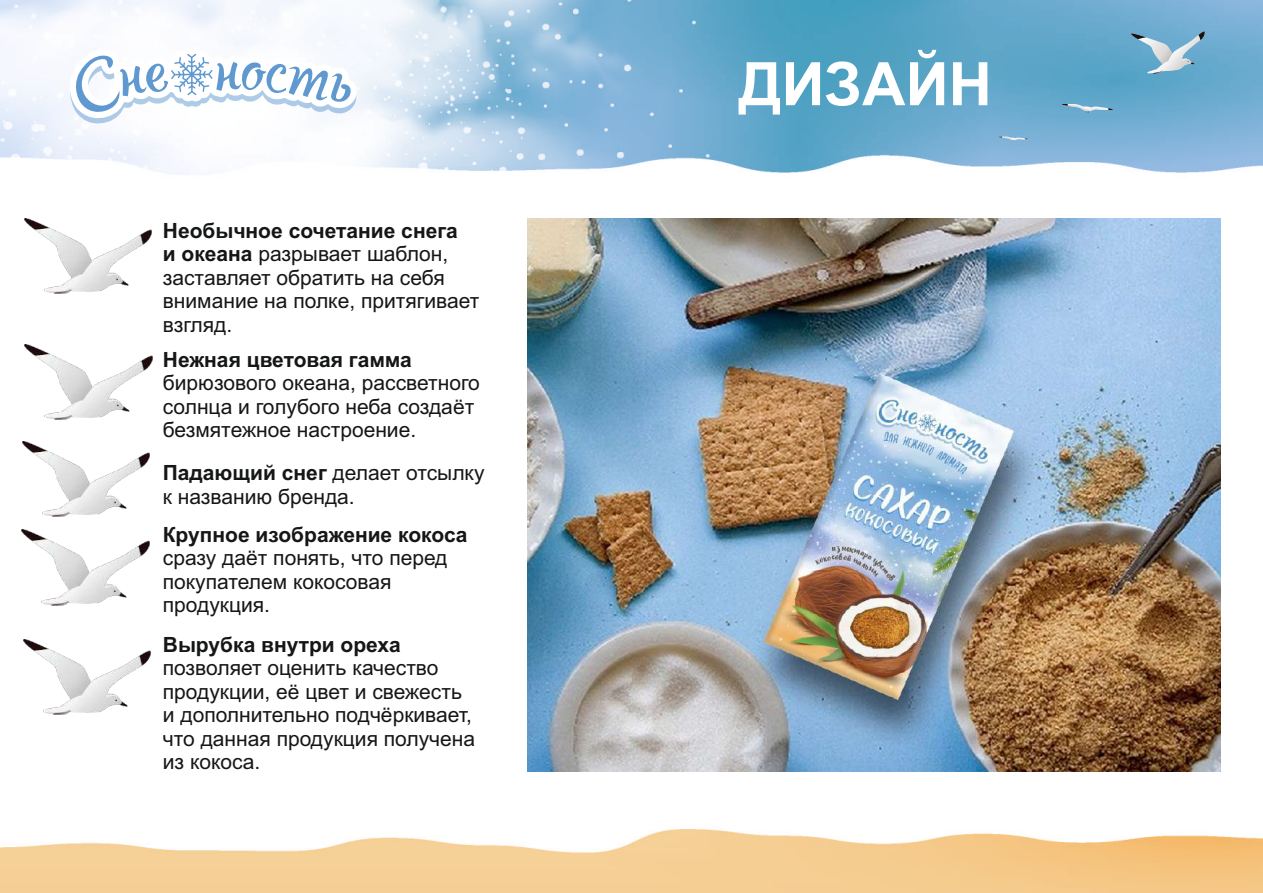
<style>
.page{position:relative;width:1263px;height:893px;background:#fff}
.page>*{position:absolute;margin:0;border:0;box-sizing:border-box;transform-origin:0 0}
.t1{font:700 60px "Arial";color:#fff}
.t2{font:21px/23.4px "Arial";color:#151616}
.t3{font:700 21px "Arial";color:#151616}
.s1{font-weight:700}
</style>
<div class="page">
<img style="left:0;top:0;width:1263px;height:893px">
<svg style="left:1130px;top:31px;width:75px;height:43px;background:#87b5ce"></svg>
<svg style="left:1059px;top:104px;width:56px;height:9px"></svg>
<svg style="left:997px;top:137px;width:32px;height:4px"></svg>
<svg style="left:67px;top:0;width:296px;height:286px"></svg>
<svg style="left:70px;top:54px;width:286px;height:69px"></svg>
<div style="left:276px;top:78px;width:12px;height:8px;background:#fff;border-radius:50%"></div>
<img style="left:24px;top:219px;width:128px;height:75px">
<img style="left:25px;top:345px;width:127px;height:75px">
<img style="left:22px;top:441px;width:128px;height:75px">
<img style="left:22px;top:530px;width:127px;height:75px">
<img style="left:23px;top:640px;width:128px;height:75px">
<img style="left:527px;top:219px;width:693px;height:553px">
<p class="t2" style="left:163px;top:221px;width:318px"><span class="s1">Необычное сочетание снега<br>и океана</span> разрывает шаблон, заставляет обратить на себя внимание на полке, притягивает взгляд.</p>
<p class="t3" style="left:163px;top:351px;width:250px">Нежная цветовая гамма</p>
<p class="t2" style="left:163px;top:373px;width:319px">бирюзового океана, рассветного солнца и голубого неба создаёт безмятежное настроение.</p>
<p class="t2" style="left:163px;top:463px;width:323px"><span class="s1">Падающий снег</span> делает отсылку к названию бренда.</p>
<p class="t3" style="left:163px;top:526px;width:306px">Крупное изображение кокоса</p>
<p class="t2" style="left:163px;top:548px;width:286px">сразу даёт понять, что перед покупателем кокосовая продукция.</p>
<p class="t3" style="left:163px;top:637px;width:240px">Вырубка внутри ореха</p>
<p class="t2" style="left:163px;top:658px;width:314px">позволяет оценить качество продукции, её цвет и свежесть и дополнительно подчёркивает, что данная продукция получена из кокоса.</p>
<h1 class="t1" style="left:739px;top:62px;width:255px">ДИЗАЙН</h1>
</div>
